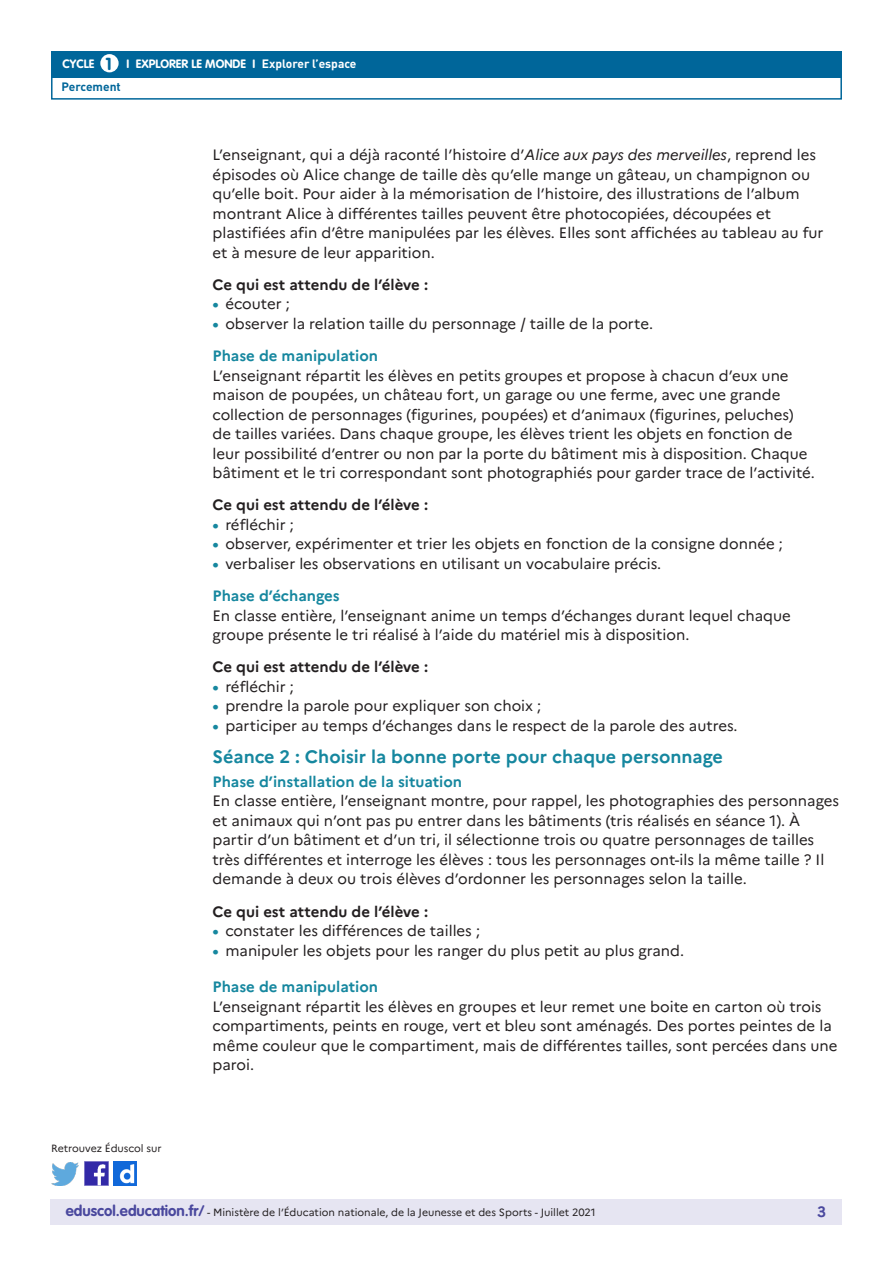
<style>
.page{position:relative;width:893px;height:1263px;background:#fff}
.page>*{position:absolute;margin:0;border:0;box-sizing:border-box;transform-origin:0 0}
._04_Titre_de_niveau{font:700 18px "Marianne";color:#16879f}
.t1{font:700 17.25px "VAG Rounded Std";color:#00669a}
._06_Texte_courant{font:15px/19.5px "Marianne";color:#231f20}
._06_Texte_courant-2{font:700 15px "Marianne";color:#231f20}
._05_Titre_de_niveau{font:700 15px "Marianne";color:#16879f}
.t2{font:700 15px "Marianne";color:#4a489e}
.t3{font:700 12px "VAG Rounded Std";color:#fff}
.t4{font:700 12px "DIN Pro";color:#fff}
.t5{font:700 12px "DIN Pro";color:#00669a}
.t6{font:10.5px "Marianne";color:#231f20}
.s1{font-style:italic}
.s2{font-weight:700;color:#16879f}
.s3{font-family:"VAG Rounded Std";font-weight:700;font-size:15px;color:#4a489e}
</style>
<div class="page">
<div style="left:50px;top:1199px;width:791px;height:26px;background:#e6e5f2"></div>
<div style="left:51px;top:51px;width:791px;height:27px;background:#00669a"></div>
<div style="left:100px;top:54px;width:19px;height:18px;background:#fff;border-radius:50%"></div>
<div style="left:51px;top:75px;width:791px;height:25px;border:2px solid #00669a"></div>
<img style="left:85px;top:1162px;width:23px;height:23px">
<img style="left:51px;top:1163px;width:28px;height:22px">
<img style="left:114px;top:1162px;width:23px;height:23px">
<p class="t1" style="left:106px;top:53px;width:8px">1</p>
<p class="t4" style="left:262px;top:56px;width:96px">Explorer l’espace</p>
<p class="t5" style="left:61px;top:79px;width:61px">Percement</p>
<p class="t3" style="left:63px;top:57px;width:33px">CYCLE</p>
<p class="t3" style="left:127px;top:57px;width:130px">I EXPLORER LE MONDE I</p>
<p class="t6" style="left:51px;top:1142px;width:112px">Retrouvez Éduscol sur</p>
<p class="_06_Texte_courant" style="left:213px;top:145px;width:612px">L’enseignant, qui a déjà raconté l’histoire d’<span class="s1">Alice aux pays des merveilles</span>, reprend les épisodes où Alice change de taille dès qu’elle mange un gâteau, un champignon ou qu’elle boit. Pour aider à la mémorisation de l’histoire, des illustrations de l’album montrant Alice à différentes tailles peuvent être photocopiées, découpées et plastifiées afin d’être manipulées par les élèves. Elles sont affichées au tableau au fur et à mesure de leur apparition.</p>
<p class="_06_Texte_courant-2" style="left:213px;top:275px;width:217px">Ce qui est attendu de l’élève :</p>
<p class="_06_Texte_courant" style="left:213px;top:294px;width:79px"><span class="s2">•</span> écouter ;</p>
<p class="_06_Texte_courant" style="left:213px;top:314px;width:442px"><span class="s2">•</span> observer la relation taille du personnage / taille de la porte.</p>
<p class="_05_Titre_de_niveau" style="left:213px;top:347px;width:167px">Phase de manipulation</p>
<p class="_06_Texte_courant" style="left:213px;top:365px;width:604px">L’enseignant répartit les élèves en petits groupes et propose à chacun d’eux une maison de poupées, un château fort, un garage ou une ferme, avec une grande collection de personnages (figurines, poupées) et d’animaux (figurines, peluches) de tailles variées. Dans chaque groupe, les élèves trient les objets en fonction de leur possibilité d’entrer ou non par la porte du bâtiment mis à disposition. Chaque bâtiment et le tri correspondant sont photographiés pour garder trace de l’activité.</p>
<p class="_06_Texte_courant-2" style="left:213px;top:496px;width:217px">Ce qui est attendu de l’élève :</p>
<p class="_06_Texte_courant" style="left:213px;top:515px;width:83px"><span class="s2">•</span> réfléchir ;</p>
<p class="_06_Texte_courant" style="left:213px;top:534px;width:572px"><span class="s2">•</span> observer, expérimenter et trier les objets en fonction de la consigne donnée ;</p>
<p class="_06_Texte_courant" style="left:213px;top:554px;width:450px"><span class="s2">•</span> verbaliser les observations en utilisant un vocabulaire précis.</p>
<p class="_05_Titre_de_niveau" style="left:213px;top:587px;width:129px">Phase d’échanges</p>
<p class="_06_Texte_courant" style="left:213px;top:605px;width:580px">En classe entière, l’enseignant anime un temps d’échanges durant lequel chaque groupe présente le tri réalisé à l’aide du matériel mis à disposition.</p>
<p class="_06_Texte_courant-2" style="left:213px;top:658px;width:217px">Ce qui est attendu de l’élève :</p>
<p class="_06_Texte_courant" style="left:213px;top:677px;width:83px"><span class="s2">•</span> réfléchir ;</p>
<p class="_06_Texte_courant" style="left:213px;top:696px;width:330px"><span class="s2">•</span> prendre la parole pour expliquer son choix ;</p>
<p class="_06_Texte_courant" style="left:213px;top:716px;width:526px"><span class="s2">•</span> participer au temps d’échanges dans le respect de la parole des autres.</p>
<p class="_04_Titre_de_niveau" style="left:213px;top:746px;width:512px">Séance 2 : Choisir la bonne porte pour chaque personnage</p>
<p class="_05_Titre_de_niveau" style="left:213px;top:772px;width:251px">Phase d’installation de la situation</p>
<p class="_06_Texte_courant" style="left:213px;top:791px;width:628px">En classe entière, l’enseignant montre, pour rappel, les photographies des personnages et animaux qui n’ont pas pu entrer dans les bâtiments (tris réalisés en séance 1). À partir d’un bâtiment et d’un tri, il sélectionne trois ou quatre personnages de tailles très différentes et interroge les élèves : tous les personnages ont-ils la même taille ? Il demande à deux ou trois élèves d’ordonner les personnages selon la taille.</p>
<p class="_06_Texte_courant-2" style="left:213px;top:902px;width:217px">Ce qui est attendu de l’élève :</p>
<p class="_06_Texte_courant" style="left:213px;top:921px;width:269px"><span class="s2">•</span> constater les différences de tailles ;</p>
<p class="_06_Texte_courant" style="left:213px;top:940px;width:473px"><span class="s2">•</span> manipuler les objets pour les ranger du plus petit au plus grand.</p>
<p class="_05_Titre_de_niveau" style="left:213px;top:978px;width:167px">Phase de manipulation</p>
<p class="_06_Texte_courant" style="left:213px;top:997px;width:626px">L’enseignant répartit les élèves en groupes et leur remet une boite en carton où trois compartiments, peints en rouge, vert et bleu sont aménagés. Des portes peintes de la même couleur que le compartiment, mais de différentes tailles, sont percées dans une paroi.</p>
<p class="t6" style="left:66px;top:1206px;width:531px"><span class="s3">eduscol.education.fr/</span> - Ministère de l’Éducation nationale, de la Jeunesse et des Sports - Juillet 2021</p>
<p class="t2" style="left:817px;top:1202px;width:10px">3</p>
</div>
